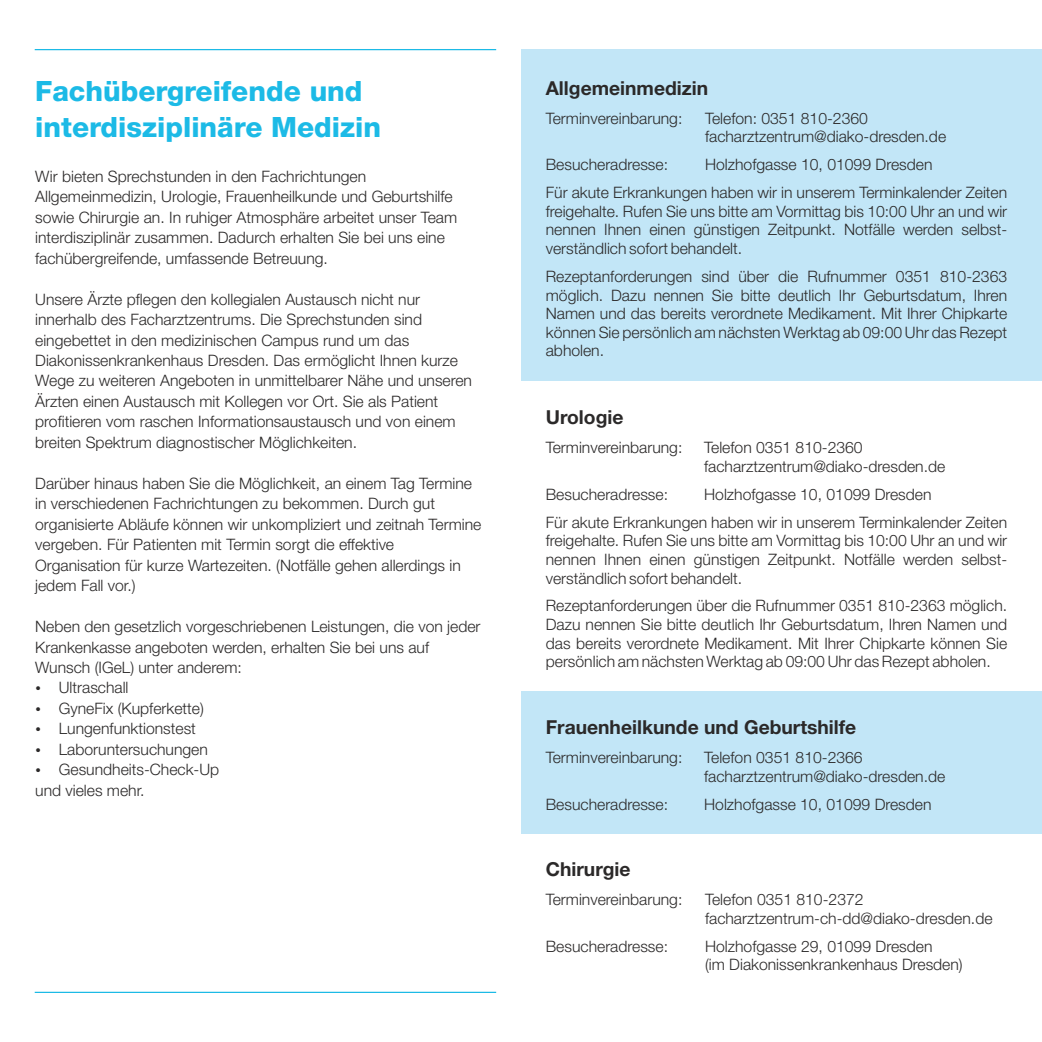
<style>
.page{position:relative;width:1042px;height:1042px;background:#fff}
.page>*{position:absolute;margin:0;border:0;box-sizing:border-box;transform-origin:0 0}
.t1{font:800 28px/36.6px "Helvetica Neue LT";color:#1cbae6}
.t2{font:700 19.25px "Helvetica Neue LT";color:#2b2929}
.t3{font:300 15.75px/20.5px "Helvetica Neue LT";color:#2b2929}
</style>
<div class="page">
<div style="left:521px;top:50px;width:521px;height:331px;background:#c2e6f7"></div>
<div style="left:521px;top:691px;width:521px;height:142px;background:#c2e6f7"></div>
<hr style="left:35px;top:49px;width:461px;height:1px;background:#1cbae6">
<hr style="left:35px;top:992px;width:461px;height:1px;background:#1cbae6">
<h1 class="t1" style="left:35px;top:75px;width:347px">Fachübergreifende und interdisziplinäre Medizin</h1>
<p class="t3" style="left:35px;top:167px;width:423px">Wir bieten Sprechstunden in den Fachrichtungen Allgemeinmedizin, Urologie, Frauenheilkunde und Geburtshilfe sowie Chirurgie an. In ruhiger Atmosphäre arbeitet unser Team interdisziplinär zusammen. Dadurch erhalten Sie bei uns eine fachübergreifende, umfassende Betreuung.</p>
<p class="t3" style="left:35px;top:290px;width:438px">Unsere Ärzte pflegen den kollegialen Austausch nicht nur innerhalb des Facharztzentrums. Die Sprechstunden sind eingebettet in den medizinischen Campus rund um das Diakonissenkrankenhaus Dresden. Das ermöglicht Ihnen kurze Wege zu weiteren Angeboten in unmittelbarer Nähe und unseren Ärzten einen Austausch mit Kollegen vor Ort. Sie als Patient profitieren vom raschen Informationsaustausch und von einem breiten Spektrum diagnostischer Möglichkeiten.</p>
<p class="t3" style="left:35px;top:474px;width:448px">Darüber hinaus haben Sie die Möglichkeit, an einem Tag Termine in verschiedenen Fachrichtungen zu bekommen. Durch gut organisierte Abläufe können wir unkompliziert und zeitnah Termine vergeben. Für Patienten mit Termin sorgt die effektive Organisation für kurze Wartezeiten. (Notfälle gehen allerdings in jedem Fall vor.)</p>
<p class="t3" style="left:35px;top:618px;width:447px">Neben den gesetzlich vorgeschriebenen Leistungen, die von jeder</p>
<p class="t3" style="left:35px;top:638px;width:395px">Krankenkasse angeboten werden, erhalten Sie bei uns auf</p>
<p class="t3" style="left:35px;top:658px;width:208px">Wunsch (IGeL) unter anderem:</p>
<p class="t3" style="left:59px;top:679px;width:71px">Ultraschall</p>
<p class="t3" style="left:59px;top:699px;width:146px">GyneFix (Kupferkette)</p>
<p class="t3" style="left:59px;top:720px;width:139px">Lungenfunktionstest</p>
<p class="t3" style="left:59px;top:740px;width:151px">Laboruntersuchungen</p>
<p class="t3" style="left:59px;top:761px;width:162px">Gesundheits-Check-Up</p>
<p class="t3" style="left:35px;top:781px;width:111px">und vieles mehr.</p>
<p class="t2" style="left:546px;top:81px;width:164px">Allgemeinmedizin</p>
<p class="t3" style="left:546px;top:109px;width:138px">Terminvereinbarung:</p>
<p class="t3" style="left:705px;top:110px;width:243px;line-height:18.6px">Telefon: 0351 810-2360 facharztzentrum@diako-dresden.de</p>
<p class="t3" style="left:546px;top:156px;width:124px">Besucheradresse:</p>
<p class="t3" style="left:546px;top:152px;width:463px;line-height:27.8px;text-indent:159px">Holzhofgasse 10, 01099 Dresden<br>Für akute Erkrankungen haben wir in unserem Terminkalender Zeiten</p>
<p class="t3" style="left:546px;top:203px;width:463px;line-height:18.6px;text-align:justify">freigehalte. Rufen Sie uns bitte am Vormittag bis 10:00 Uhr an und wir nennen Ihnen einen günstigen Zeitpunkt. Notfälle werden selbst&shy;verständlich sofort behandelt.</p>
<p class="t3" style="left:546px;top:269px;width:463px;line-height:18.6px;text-align:justify">Rezeptanforderungen sind über die Rufnummer 0351 810-2363 möglich. Dazu nennen Sie bitte deutlich Ihr Geburtsdatum, Ihren Namen und das bereits verordnete Medikament. Mit Ihrer Chipkarte können Sie persönlich am nächsten Werktag ab 09:00 Uhr das Rezept abholen.</p>
<p class="t2" style="left:546px;top:410px;width:79px">Urologie</p>
<p class="t3" style="left:546px;top:439px;width:138px">Terminvereinbarung:</p>
<p class="t3" style="left:704px;top:440px;width:243px;line-height:18.6px">Telefon 0351 810-2360 facharztzentrum@diako-dresden.de</p>
<p class="t3" style="left:546px;top:485px;width:124px">Besucheradresse:</p>
<p class="t3" style="left:546px;top:482px;width:463px;line-height:27.8px;text-indent:158px">Holzhofgasse 10, 01099 Dresden<br>Für akute Erkrankungen haben wir in unserem Terminkalender Zeiten</p>
<p class="t3" style="left:546px;top:533px;width:463px;line-height:18.6px;text-align:justify">freigehalte. Rufen Sie uns bitte am Vormittag bis 10:00 Uhr an und wir nennen Ihnen einen günstigen Zeitpunkt. Notfälle werden selbst&shy;verständlich sofort behandelt.</p>
<p class="t3" style="left:546px;top:598px;width:463px;line-height:18.6px;text-align:justify">Rezeptanforderungen über die Rufnummer 0351 810-2363 möglich.<br>Dazu nennen Sie bitte deutlich Ihr Geburtsdatum, Ihren Namen und das bereits verordnete Medikament. Mit Ihrer Chipkarte können Sie persönlich am nächsten Werktag ab 09:00 Uhr das Rezept abholen.</p>
<p class="t2" style="left:546px;top:720px;width:312px">Frauenheilkunde und Geburtshilfe</p>
<p class="t3" style="left:546px;top:749px;width:138px">Terminvereinbarung:</p>
<p class="t3" style="left:704px;top:750px;width:243px;line-height:18.6px">Telefon 0351 810-2366 facharztzentrum@diako-dresden.de</p>
<p class="t3" style="left:546px;top:795px;width:124px">Besucheradresse:</p>
<p class="t3" style="left:704px;top:795px;width:229px">Holzhofgasse 10, 01099 Dresden</p>
<p class="t2" style="left:546px;top:862px;width:86px">Chirurgie</p>
<p class="t3" style="left:546px;top:891px;width:138px">Terminvereinbarung:</p>
<p class="t3" style="left:705px;top:892px;width:289px;line-height:18.6px">Telefon 0351 810-2372 facharztzentrum-ch-dd@diako-dresden.de</p>
<p class="t3" style="left:546px;top:937px;width:124px">Besucheradresse:</p>
<p class="t3" style="left:705px;top:938px;width:259px;line-height:18.6px">Holzhofgasse 29, 01099 Dresden<br>(im Diakonissenkrankenhaus Dresden)</p>
</div>
